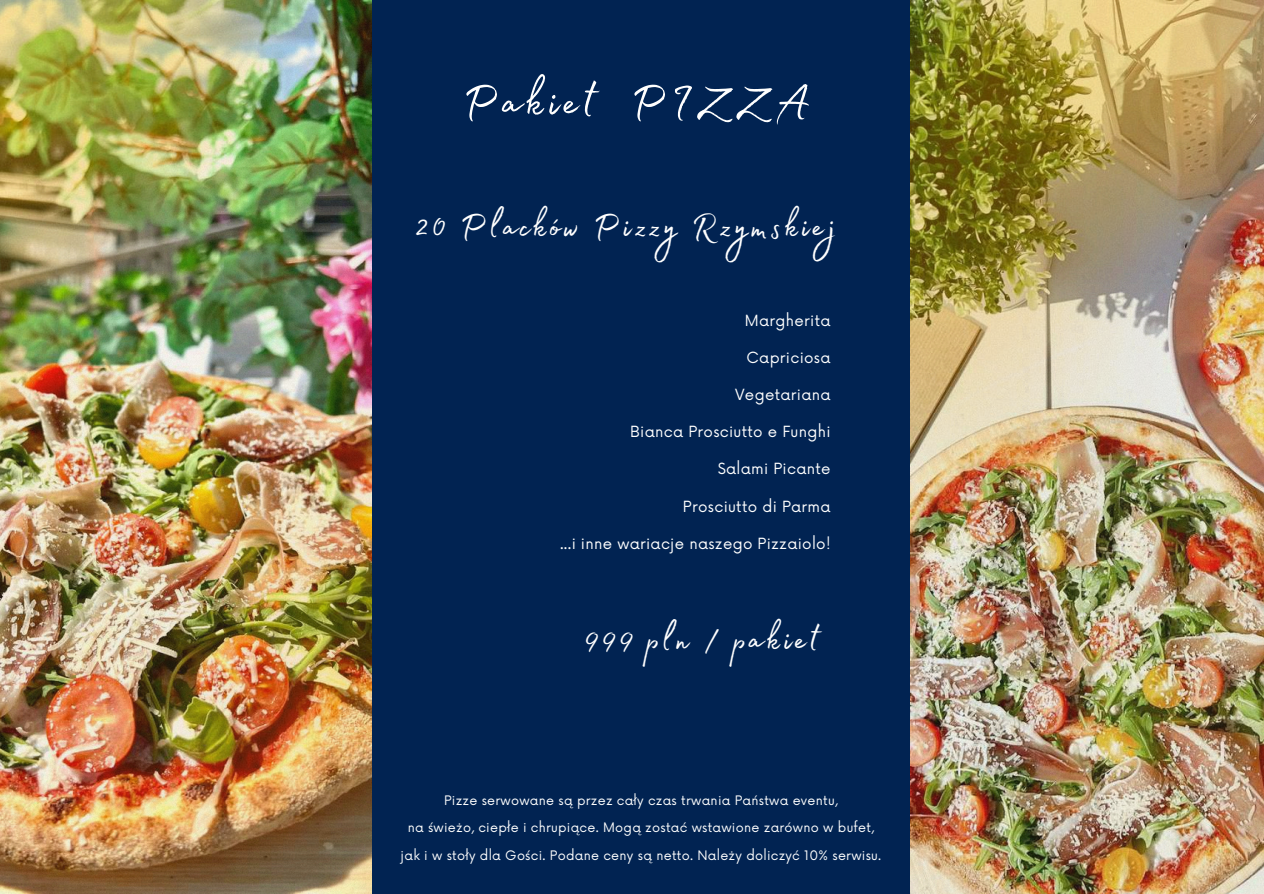
<style>
.page{position:relative;width:1264px;height:894px;background:#fff}
.page>*{position:absolute;margin:0;border:0;box-sizing:border-box;transform-origin:0 0}
.t1{font:60px "Madelyn Fill";letter-spacing:.065em;color:#fff}
.t2{font:45px "Madelyn Fill";letter-spacing:.065em;color:#fff}
.t3{font:15px "Now";letter-spacing:.02em;color:#fff}
.t4{font:12.75px/27.6px "Now";letter-spacing:.02em;color:#fff;text-align:center}
</style>
<div class="page">
<div style="left:0;top:0;width:1263px;height:893px;background:#012352"></div>
<img style="left:910px;top:1px;width:353px;height:892px">
<img style="left:0;top:0;width:371px;height:893px">
<h1 class="t1" style="left:462px;top:56px;width:349px">Pakiet PIZZA</h1>
<h2 class="t2" style="left:415px;top:192px;width:421px">20 Placków Pizzy Rzymskiej</h2>
<p class="t3" style="left:745px;top:312px;width:87px">Margherita</p>
<p class="t3" style="left:746px;top:349px;width:85px">Capriciosa</p>
<p class="t3" style="left:735px;top:386px;width:97px">Vegetariana</p>
<p class="t3" style="left:630px;top:423px;width:202px">Bianca Prosciutto e Funghi</p>
<p class="t3" style="left:717px;top:460px;width:114px">Salami Picante</p>
<p class="t3" style="left:683px;top:497px;width:149px">Prosciutto di Parma</p>
<p class="t3" style="left:560px;top:535px;width:272px">...i inne wariacje naszego Pizzaiolo!</p>
<h2 class="t2" style="left:583px;top:604px;width:237px">999 pln / pakiet</h2>
<p class="t4" style="left:400px;top:786px;width:482px">Pizze serwowane są przez cały czas trwania Państwa eventu,<br>na świeżo, ciepłe i chrupiące. Mogą zostać wstawione zarówno w bufet, jak i w stoły dla Gości. Podane ceny są netto. Należy doliczyć 10% serwisu.</p>
</div>
